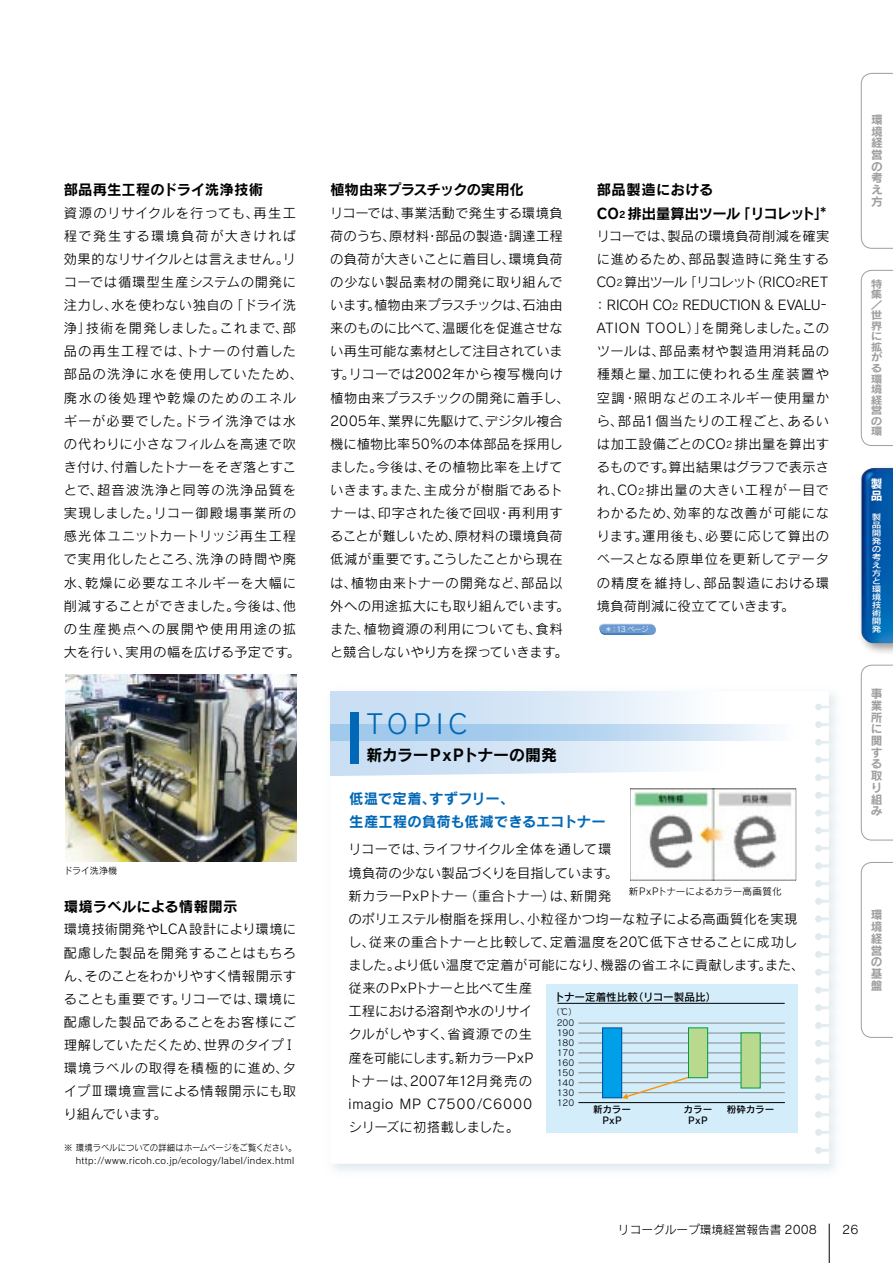
<style>
.page{position:relative;width:893px;height:1263px;background:#fff}
.page>*{position:absolute;margin:0;border:0;box-sizing:border-box;transform-origin:0 0}
.t1{font:26.55px "Rodin Pro M";letter-spacing:.19em;color:#0068b6}
.t2{font:15.9px "Rodin Pro B";letter-spacing:-.01em;color:#000}
.t3{font:14.4px/23.1px "Rodin Pro B";letter-spacing:-.005em;color:#000}
.t4{font:14.4px/23.1px "Rodin Pro B";color:#0068b6}
.t5{font:14.4px "Rodin Pro B";letter-spacing:-.03em;color:#000}
.t6{font:14.4px "Rodin Pro B";letter-spacing:.015em;color:#000}
.t7{font:13.35px/23.1px "Rodin Pro M";letter-spacing:.025em;color:#000}
.t8{font:13.35px/23.1px "Rodin Pro M";letter-spacing:.06em;color:#000}
.t9{font:11.7px/11.7px "Rodin Pro B";color:#9f9fa0;text-align:justify}
.t10{font:11.7px "Rodin Pro M";color:#000}
.t11{font:11.7px/12.5px "Rodin Pro B";color:#fff}
.t12{font:10.65px "Rodin Pro DB 90 pv RKSJ H";color:#000}
.t13{font:10.5px/10.5px "Rodin Pro B";color:#9f9fa0;scale:1.11 1}
.t14{font:9.6px/10.6px "Rodin Pro DB 90 pv RKSJ H";color:#000;text-align:center}
.t15{font:9.6px "Rodin Pro M";letter-spacing:.01em;color:#000}
.t16{font:9px/12.8px "Rodin Pro M";letter-spacing:.03em;color:#000}
.t17{font:8.55px/9.9px "Rodin Pro M 90 pv RKSJ H";color:#000;text-align:justify}
.t18{font:8.1px/7.9px "Rodin Pro DB";color:#fff;text-align:justify;scale:1.19 1}
.t19{font:7.5px "Rodin Pro M";color:#fff}
.s1{font-family:"Shin Go Pro";font-weight:300}
.s2{font-size:9px}
</style>
<div class="page">
<hr style="left:829px;top:1224px;width:1px;height:39px;background:#000">
<svg style="left:861px;top:665px;width:32px;height:175px"></svg>
<svg style="left:861px;top:862px;width:32px;height:176px"></svg>
<svg style="left:861px;top:73px;width:32px;height:176px"></svg>
<svg style="left:861px;top:270px;width:32px;height:176px"></svg>
<div style="left:856px;top:463px;width:37px;height:195px;background:#000;opacity:.4"></div>
<img style="left:861px;top:468px;width:32px;height:175px">
<svg style="left:333px;top:693px;width:503px;height:478px;fill:#edf2f5"></svg>
<svg style="left:333px;top:776px;width:496px;height:388px"></svg>
<svg style="left:330px;top:691px;width:499px;height:85px"></svg>
<svg style="left:330px;top:725px;width:473px;height:16px;background:#bcd8f1"></svg>
<div style="left:350px;top:712px;width:9px;height:51px;background:#0068b6"></div>
<img style="left:630px;top:789px;width:166px;height:91px">
<svg style="left:599px;top:623px;width:57px;height:12px"></svg>
<div style="left:546px;top:984px;width:251px;height:148px;background:#d3edfb"></div>
<hr style="left:578px;top:1092px;width:207px;height:1px;background:#898989">
<hr style="left:558px;top:1003px;width:227px;height:1px;background:#000">
<hr style="left:578px;top:1072px;width:207px;height:1px;background:#898989">
<hr style="left:578px;top:1082px;width:207px;height:1px;background:#898989">
<hr style="left:578px;top:1062px;width:207px;height:1px;background:#898989">
<hr style="left:578px;top:1053px;width:207px;height:1px;background:#898989">
<hr style="left:578px;top:1043px;width:207px;height:1px;background:#898989">
<hr style="left:578px;top:1033px;width:207px;height:1px;background:#898989">
<div style="left:603px;top:1028px;width:19px;height:70px;background:#00a0e9"></div>
<div style="left:602px;top:1027px;width:20px;height:71px;border:1px solid #004ea2"></div>
<div style="left:741px;top:1033px;width:19px;height:55px;background:#b9d98f"></div>
<div style="left:741px;top:1032px;width:20px;height:56px;border:1px solid #094"></div>
<hr style="left:578px;top:1023px;width:207px;height:1px;background:#898989">
<hr style="left:578px;top:1102px;width:207px;height:1px;background:#000">
<svg style="left:622px;top:1075px;width:68px;height:24px"></svg>
<div style="left:688px;top:1028px;width:20px;height:50px;background:#b9d98f"></div>
<div style="left:688px;top:1027px;width:20px;height:51px;border:1px solid #094"></div>
<img style="left:66px;top:674px;width:230px;height:187px">
<p class="t3" style="left:64px;top:178px;width:201px">部品再生工程のドライ洗浄技術</p>
<p class="t8" style="left:64px;top:201px;width:241px">資源のリサイクルを行っても、再生工程で発生する環境負荷が大きければ効果的なリサイクルとは言えません。リコーでは循環型生産システムの開発に注力し、水を使わない独自の「ドライ洗浄」技術を開発しました。これまで、部品の再生工程では、トナーの付着した部品の洗浄に水を使用していたため、廃水の後処理や乾燥のためのエネルギーが必要でした。ドライ洗浄では水の代わりに小さなフィルムを高速で吹き付け、付着したトナーをそぎ落とすことで、超音波洗浄と同等の洗浄品質を実現しました。リコー御殿場事業所の感光体ユニットカートリッジ再生工程で実用化したところ、洗浄の時間や廃水、乾燥に必要なエネルギーを大幅に削減することができました。今後は、他の生産拠点への展開や使用用途の拡大を行い、実用の幅を広げる予定です。</p>
<p class="t16" style="left:64px;top:864px;width:55px">ドライ洗浄機</p>
<p class="t6" style="left:64px;top:897px;width:175px">環境ラベルによる情報開示</p>
<p class="t7" style="left:64px;top:917px;width:234px;text-align:justify">環境技術開発やLCA設計により環境に配慮した製品を開発することはもちろん、そのことをわかりやすく情報開示することも重要です。リコーでは、環境に配慮した製品であることをお客様にご理解していただくため、世界のタイプ<span class="s1">Ⅰ</span>環境ラベルの取得を積極的に進め、タイプ<span class="s1">Ⅲ</span>環境宣言による情報開示にも取り組んでいます。</p>
<p class="t16" style="left:64px;top:1141px;width:234px">※ 環境ラベルについての詳細はホームページをご覧ください。　 http://www.ricoh.co.jp/ecology/label/index.html</p>
<p class="t5" style="left:330px;top:180px;width:195px">植物由来プラスチックの実用化</p>
<p class="t7" style="left:330px;top:201px;width:241px">リコーでは、事業活動で発生する環境負荷のうち、原材料・部品の製造・調達工程の負荷が大きいことに着目し、環境負荷の少ない製品素材の開発に取り組んでいます。植物由来プラスチックは、石油由来のものに比べて、温暖化を促進させない再生可能な素材として注目されています。リコーでは2002年から複写機向け植物由来プラスチックの開発に着手し、<br>2005年、業界に先駆けて、デジタル複合機に植物比率50％の本体部品を採用しました。今後は、その植物比率を上げていきます。また、主成分が樹脂であるトナーは、印字された後で回収・再利用することが難しいため、原材料の環境負荷低減が重要です｡こうしたことから現在は、植物由来トナーの開発など、部品以外への用途拡大にも取り組んでいます。また、植物資源の利用についても、食料と競合しないやり方を探っていきます｡</p>
<h1 class="t1" style="left:367px;top:707px;width:102px">TOPIC</h1>
<p class="t3" style="left:597px;top:178px;width:233px">部品製造における<br>CO<span class="s2">2</span> 排出量算出ツール「リコレット」<sup>＊</sup></p>
<p class="t7" style="left:593px;top:224px;width:237px">リコーでは、製品の環境負荷削減を確実に進めるため、部品製造時に発生する<br>CO<span class="s2">2</span> 算出ツール「リコレット（RICO<span class="s2">2</span>RET： RICOH CO<span class="s2">2</span> REDUCTION &amp; EVALU-<br>ATION TOOL）」を開発しました。このツールは、部品素材や製造用消耗品の種類と量、加工に使われる生産装置や空調・照明などのエネルギー使用量から、部品1 個当たりの工程ごと、あるいは加工設備ごとのCO<span class="s2">2</span> 排出量を算出するものです。算出結果はグラフで表示され、CO<span class="s2">2</span>排出量の大きい工程が一目でわかるため、効率的な改善が可能になります。運用後も、必要に応じて算出のベースとなる原単位を更新してデータの精度を維持し、部品製造における環境負荷削減に役立てていきます。</p>
<p class="t19" style="left:605px;top:624px;width:45px">＊：13 ページ</p>
<p class="t2" style="left:366px;top:745px;width:192px">新カラーPxPトナーの開発</p>
<p class="t4" style="left:349px;top:786px;width:258px">低温で定着、すずフリー、<br>生産工程の負荷も低減できるエコトナー</p>
<p class="t7" style="left:349px;top:837px;width:457px">リコーでは、ライフサイクル全体を通して環<br>境負荷の少ない製品づくりを目指しています。<br>新カラーPxPトナー（重合トナー）は、新開発<br>のポリエステル樹脂を採用し、小粒径かつ均一な粒子による高画質化を実現し、従来の重合トナーと比較して、定着温度を20℃低下させることに成功しました。より低い温度で定着が可能になり、機器の省エネに貢献します。また、従来のPxPトナーと比べて生産<br>工程における溶剤や水のリサイ<br>クルがしやすく、省資源での生<br>産を可能にします。新カラーPxP<br>トナーは、2007年1 2月発売の<br>imagio MP C7500/C6000<br>シリーズに初搭載しました。</p>
<p class="t15" style="left:629px;top:885px;width:154px">新PxPトナーによるカラー高画質化</p>
<p class="t12" style="left:554px;top:989px;width:164px">トナー定着性比較（リコー製品比）</p>
<p class="t17" style="left:557px;top:1017px;width:19px">200<br>190<br>180<br>170<br>160<br>150<br>140<br>130<br>120</p>
<p class="t17" style="left:552px;top:1007px;width:27px">（℃）</p>
<p class="t14" style="left:593px;top:1103px;width:39px">新カラー<br>PxP</p>
<p class="t14" style="left:684px;top:1103px;width:30px">カラー<br>PxP</p>
<p class="t14" style="left:727px;top:1103px;width:49px">粉砕カラー</p>
<p class="t9" style="left:871px;top:113px;width:13px">環境経営の考え方</p>
<p class="t13" style="left:871px;top:278px;width:12px">特集／世界に拡がる環境経営の環</p>
<p class="t11" style="left:871px;top:477px;width:15px">製品　</p>
<p class="t18" style="left:872px;top:512px;width:9px">製品開発の考え方と環境技術開発</p>
<p class="t9" style="left:871px;top:687px;width:13px;text-align:left">事業所に関する取り組み</p>
<p class="t9" style="left:871px;top:909px;width:13px">環境経営の基盤</p>
<p class="t10" style="left:618px;top:1222px;width:200px">リコーグループ環境経営報告書 2008</p>
<p class="t10" style="left:842px;top:1222px;width:18px">26</p>
</div>
